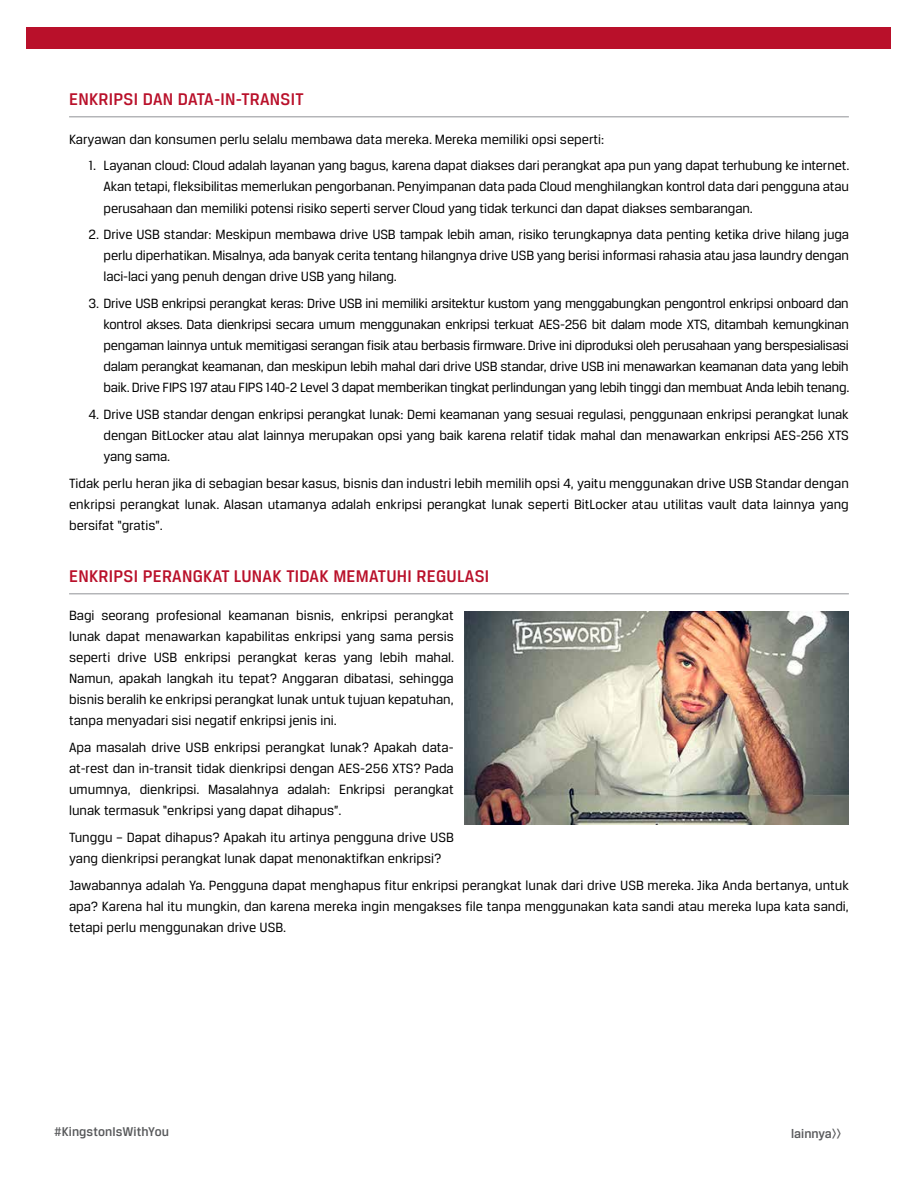
<style>
.page{position:relative;width:918px;height:1188px;background:#fff}
.page>*{position:absolute;margin:0;border:0;box-sizing:border-box;transform-origin:0 0}
.t1{font:500 18px "Breuer Text";letter-spacing:.015em;color:#b9102a}
.t2{font:14.25px/21px "Breuer Text";color:#000;text-align:justify}
.t3{font:500 13.5px "Breuer Text";letter-spacing:.005em;color:#58595b}
</style>
<div class="page">
<div style="left:27px;top:27px;width:864px;height:22px;background:#b9102a"></div>
<hr style="left:69px;top:593px;width:780px;height:1px;background:#9d9fa2">
<hr style="left:69px;top:116px;width:780px;height:1px;background:#9d9fa2">
<img style="left:464px;top:611px;width:385px;height:214px">
<p class="t1" style="left:69px;top:89px;width:236px">ENKRIPSI DAN DATA-IN-TRANSIT</p>
<p class="t2" style="left:69px;top:128px;width:537px">Karyawan dan konsumen perlu selalu membawa data mereka. Mereka memiliki opsi seperti:</p>
<p class="t2" style="left:104px;top:155px;width:747px;text-indent:-15px">1. Layanan cloud: Cloud adalah layanan yang bagus, karena dapat diakses dari perangkat apa pun yang dapat terhubung ke internet.<br>Akan tetapi, fleksibilitas memerlukan pengorbanan. Penyimpanan data pada Cloud menghilangkan kontrol data dari pengguna atau perusahaan dan memiliki potensi risiko seperti server Cloud yang tidak terkunci dan dapat diakses sembarangan.</p>
<p class="t2" style="left:104px;top:224px;width:747px;text-indent:-15px">2. Drive USB standar: Meskipun membawa drive USB tampak lebih aman, risiko terungkapnya data penting ketika drive hilang juga perlu diperhatikan. Misalnya, ada banyak cerita tentang hilangnya drive USB yang berisi informasi rahasia atau jasa laundry dengan laci-laci yang penuh dengan drive USB yang hilang.</p>
<p class="t2" style="left:104px;top:293px;width:747px;text-indent:-15px">3. Drive USB enkripsi perangkat keras: Drive USB ini memiliki arsitektur kustom yang menggabungkan pengontrol enkripsi onboard dan kontrol akses. Data dienkripsi secara umum menggunakan enkripsi terkuat AES-256 bit dalam mode XTS, ditambah kemungkinan pengaman lainnya untuk memitigasi serangan fisik atau berbasis firmware. Drive ini diproduksi oleh perusahaan yang berspesialisasi dalam perangkat keamanan, dan meskipun lebih mahal dari drive USB standar, drive USB ini menawarkan keamanan data yang lebih baik. Drive FIPS 197 atau FIPS 140-2 Level 3 dapat memberikan tingkat perlindungan yang lebih tinggi dan membuat Anda lebih tenang.</p>
<p class="t2" style="left:104px;top:403px;width:747px;text-indent:-15px">4. Drive USB standar dengan enkripsi perangkat lunak: Demi keamanan yang sesuai regulasi, penggunaan enkripsi perangkat lunak dengan BitLocker atau alat lainnya merupakan opsi yang baik karena relatif tidak mahal dan menawarkan enkripsi AES-256 XTS yang sama.</p>
<p class="t2" style="left:69px;top:472px;width:781px">Tidak perlu heran jika di sebagian besar kasus, bisnis dan industri lebih memilih opsi 4, yaitu menggunakan drive USB Standar dengan enkripsi perangkat lunak. Alasan utamanya adalah enkripsi perangkat lunak seperti BitLocker atau utilitas vault data lainnya yang bersifat “gratis”.</p>
<p class="t1" style="left:69px;top:566px;width:422px">ENKRIPSI PERANGKAT LUNAK TIDAK MEMATUHI REGULASI</p>
<p class="t2" style="left:69px;top:605px;width:387px">Bagi seorang profesional keamanan bisnis, enkripsi perangkat lunak dapat menawarkan kapabilitas enkripsi yang sama persis seperti drive USB enkripsi perangkat keras yang lebih mahal.<br>Namun, apakah langkah itu tepat? Anggaran dibatasi, sehingga bisnis beralih ke enkripsi perangkat lunak untuk tujuan kepatuhan, tanpa menyadari sisi negatif enkripsi jenis ini.</p>
<p class="t2" style="left:69px;top:737px;width:386px">Apa masalah drive USB enkripsi perangkat lunak? Apakah data&shy;at-rest dan in-transit tidak dienkripsi dengan AES-256 XTS? Pada umumnya, dienkripsi. Masalahnya adalah: Enkripsi perangkat lunak termasuk “enkripsi yang dapat dihapus”.</p>
<p class="t2" style="left:69px;top:826px;width:386px">Tunggu – Dapat dihapus? Apakah itu artinya pengguna drive USB yang dienkripsi perangkat lunak dapat menonaktifkan enkripsi?</p>
<p class="t2" style="left:69px;top:874px;width:781px">Jawabannya adalah Ya. Pengguna dapat menghapus fitur enkripsi perangkat lunak dari drive USB mereka. Jika Anda bertanya, untuk apa? Karena hal itu mungkin, dan karena mereka ingin mengakses file tanpa menggunakan kata sandi atau mereka lupa kata sandi, tetapi perlu menggunakan drive USB.</p>
<p class="t3" style="left:54px;top:1124px;width:117px">#KingstonIsWithYou</p>
<p class="t3" style="left:791px;top:1126px;width:52px">lainnya&gt;&gt;</p>
</div>
